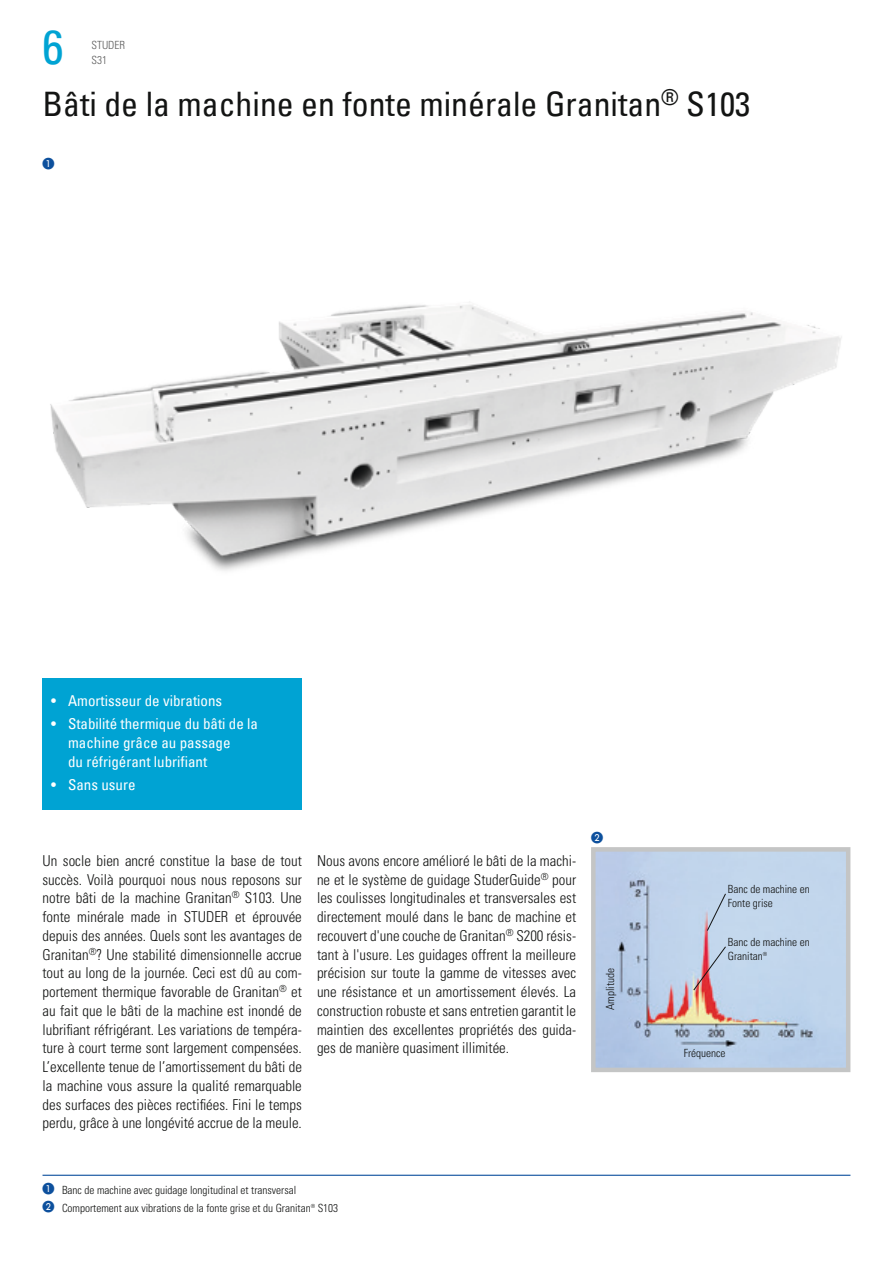
<style>
.page{position:relative;width:893px;height:1263px;background:#fff}
.page>*{position:absolute;margin:0;border:0;box-sizing:border-box;transform-origin:0 0}
.t1{font:condensed 48px "Univers Com 57";color:#00a3d3}
.t2{font:condensed 33.75px "Univers Com 57";color:#131413}
.t3{font:300 condensed 15px/18.8px "Univers LT Std";color:#131413;text-align:justify}
.t4{font:condensed 15px/18.8px "Univers Com 57";color:#fff}
.t5{font:300 condensed 11.25px/18px "Univers LT Std";color:#131413}
.t6{font:11.25px/14.2px "Univers LTCYR 47 Light Cond";color:#131413}
.t7{font:300 condensed 11.25px/15px "Univers LT Std";color:#5a5a5a}
.s1{color:#0d509d}
.s2{font-family:"Univers LTCYR 47 Light Cond";font-weight:400;font-stretch:normal}
</style>
<div class="page">
<hr style="left:43px;top:1175px;width:807px;height:1px;background:#0d509d">
<div style="left:43px;top:678px;width:259px;height:132px;background:#00a3d3"></div>
<img style="left:42px;top:305px;width:800px;height:421px">
<img style="left:596px;top:852px;width:249px;height:215px">
<div style="left:591px;top:847px;width:259px;height:225px;border:4px solid #c4c5c5"></div>
<svg style="left:707px;top:893px;width:19px;height:38px"></svg>
<svg style="left:693px;top:946px;width:33px;height:44px"></svg>
<h1 class="t1" style="left:43px;top:17px;width:23px">6</h1>
<p class="t7" style="left:91px;top:37px;width:35px">STUDER<br>S31</p>
<h2 class="t2" style="left:43px;top:82px;width:709px">Bâti de la machine en fonte minérale Granitan<sup>®</sup> S103</h2>
<p class="t4" style="left:51px;top:691px;width:173px">• Amortisseur de vibrations</p>
<p class="t4" style="left:68px;top:714px;width:192px;text-indent:-17px">• Stabilité thermique du bâti de la machine grâce au passage<br>du réfrigérant lubrifiant</p>
<p class="t4" style="left:51px;top:775px;width:86px">• Sans usure</p>
<p class="t3" style="left:43px;top:851px;width:261px">Un socle bien ancré constitue la base de tout succès. Voilà pourquoi nous nous reposons sur notre bâti de la machine Granitan<sup>®</sup> S103. Une fonte minérale made in STUDER et éprouvée depuis des années. Quels sont les avantages de Granitan<sup>®</sup>? Une stabilité dimensionnelle accrue tout au long de la journée. Ceci est dû au com&shy;portement thermique favorable de Granitan<sup>®</sup> et au fait que le bâti de la machine est inondé de lubrifiant réfrigérant. Les variations de tempéra&shy;ture à court terme sont largement compensées.<br>L’excellente tenue de l’amortissement du bâti de la machine vous assure la qualité remarquable des surfaces des pièces rectifiées. Fini le temps perdu, grâce à une longévité accrue de la meule.</p>
<p class="t3" style="left:317px;top:851px;width:261px">Nous avons encore amélioré le bâti de la machi&shy;ne et le système de guidage StuderGuide<sup>®</sup> pour les coulisses longitudinales et transversales est directement moulé dans le banc de machine et recouvert d'une couche de Granitan<sup>®</sup> S200 résis&shy;tant à l'usure. Les guidages offrent la meilleure précision sur toute la gamme de vitesses avec une résistance et un amortissement élevés. La construction robuste et sans entretien garantit le maintien des excellentes propriétés des guida&shy;ges de manière quasiment illimitée.</p>
<p class="t5" style="left:43px;top:1181px;width:297px"><span class="s1">❶</span> Banc de machine avec guidage longitudinal et transversal<br><span class="s1">❷</span> Comportement aux vibrations de la fonte grise et du Granitan<span class="s2">®</span> S103</p>
<p class="t6" style="left:602px;top:1010px;width:43px;rotate:-90deg">Amplitude</p>
<p class="t6" style="left:728px;top:881px;width:83px">Banc de machine en<br>Fonte grise</p>
<p class="t6" style="left:728px;top:934px;width:83px">Banc de machine en<br>Granitan®</p>
<p class="t6" style="left:684px;top:1045px;width:43px">Fréquence</p>
</div>
